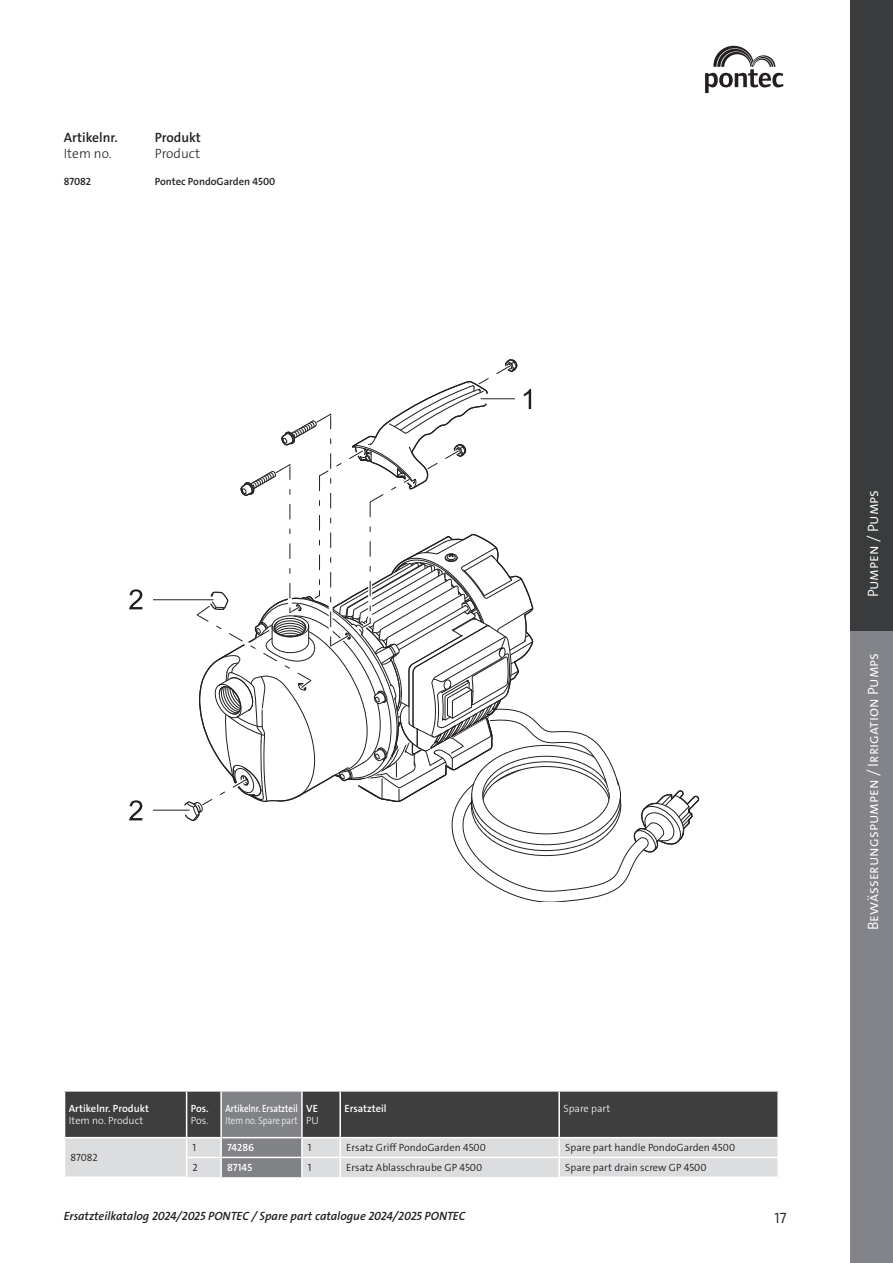
<style>
.page{position:relative;width:893px;height:1263px;background:#fff}
.page>*{position:absolute;margin:0;border:0;box-sizing:border-box;transform-origin:0 0}
.CB_AF_Griff-Pgr{font:15px "The Sans LP4 Se Lig";color:#fff}
.CB_AF_Griffmarke{font:15px "The Sans LP4 Se Lig";color:#fff}
.t1{font:15px "The Sans LP4 Se Lig";color:#231f20}
.CB_AF_Tabellenkopf-Mastertabelle{font:13.5px/16.2px "The Sans LP6 Se Bld";color:#231f20}
.t2{font:12px "The Sans LP6 Se Bld IT";color:#231f20}
.CB_AF_Tab-Attr-Name{font:10.5px "The Sans LP4 Se Lig";color:#231f20}
.CB_AF_Tab-Artikelnr{font:10.5px/12px "The Sans LP6 Se Bld";color:#fff}
.CB_AF_Tab-Artikelnr-2{font:10.5px/12px "The Sans LP6 Se Bld";color:#fff;scale:.84 1}
.CB_AF_Tabellentext_Semibold{font:10.5px "The Sans LP6 Se Bld";color:#231f20}
.CB_AF_Tab-Artikelnr-3{font:10.5px "The Sans LP3 Lig";color:#fff}
.CB_AF_Tab-Artikelnr-Mastertabelle{font:10.5px "The Sans LP6 Se Bld";letter-spacing:-.015em;color:#231f20}
.s1{font-family:"The Sans LP3 Lig"}
</style>
<div class="page">
<svg style="left:705px;top:46px;width:79px;height:47px"></svg>
<div style="left:850px;top:0;width:43px;height:631px;background:#393b3d"></div>
<div style="left:850px;top:631px;width:43px;height:632px;background:#838489"></div>
<div style="left:65px;top:1091px;width:122px;height:47px;background:#3e3e3f"></div>
<div style="left:65px;top:1138px;width:122px;height:39px;background:#dcdddf"></div>
<hr style="left:64px;top:1137px;width:123px;height:1px;background:#fff">
<hr style="left:64px;top:1176px;width:123px;height:2px;background:#fff">
<svg style="left:186px;top:1091px;width:593px;height:86px;background:#8b8b8d"></svg>
<hr style="left:136px;top:810px;width:53px;height:1px;background:#231f20">
<div style="left:119px;top:790px;width:33px;height:40px;background:#fff"></div>
<svg style="left:129px;top:800px;width:13px;height:20px"></svg>
<hr style="left:134px;top:599px;width:79px;height:1px;background:#231f20">
<svg style="left:182px;top:359px;width:517px;height:542px"></svg>
<div style="left:119px;top:579px;width:33px;height:40px;background:#fff"></div>
<svg style="left:129px;top:589px;width:13px;height:20px"></svg>
<p class="CB_AF_Tabellenkopf-Mastertabelle" style="left:64px;top:129px;width:55px">Artikelnr.<br><span class="s1">Item no.</span></p>
<p class="CB_AF_Tabellenkopf-Mastertabelle" style="left:155px;top:129px;width:48px">Produkt<br><span class="s1">Product</span></p>
<p class="CB_AF_Tab-Artikelnr-Mastertabelle" style="left:64px;top:175px;width:29px">87082</p>
<p class="CB_AF_Tabellentext_Semibold" style="left:155px;top:175px;width:122px">Pontec PondoGarden 4500</p>
<p class="CB_AF_Tab-Artikelnr" style="left:69px;top:1103px;width:82px">Artikelnr. Produkt<br><span class="s1">Item no. Product</span></p>
<p class="CB_AF_Tab-Artikelnr" style="left:191px;top:1103px;width:19px">Pos.<br><span class="s1">Pos.</span></p>
<p class="CB_AF_Tab-Artikelnr-2" style="left:225px;top:1103px;width:88px">Artikelnr. Ersatzteil<br><span class="s1">Item no. Spare part</span></p>
<p class="CB_AF_Tab-Artikelnr" style="left:306px;top:1103px;width:14px">VE<br><span class="s1">PU</span></p>
<p class="CB_AF_Tab-Artikelnr" style="left:344px;top:1103px;width:44px">Ersatzteil</p>
<p class="CB_AF_Tab-Artikelnr-3" style="left:563px;top:1102px;width:48px">Spare part</p>
<p class="CB_AF_Tab-Attr-Name" style="left:71px;top:1151px;width:29px">87082</p>
<p class="CB_AF_Tab-Attr-Name" style="left:193px;top:1141px;width:5px">1</p>
<p class="CB_AF_Tab-Artikelnr" style="left:227px;top:1142px;width:29px">74286</p>
<p class="CB_AF_Tab-Attr-Name" style="left:308px;top:1141px;width:5px">1</p>
<p class="CB_AF_Tab-Attr-Name" style="left:346px;top:1141px;width:141px">Ersatz Griff PondoGarden 4500</p>
<p class="CB_AF_Tab-Attr-Name" style="left:565px;top:1141px;width:171px">Spare part handle PondoGarden 4500</p>
<p class="CB_AF_Tab-Attr-Name" style="left:193px;top:1161px;width:7px">2</p>
<p class="CB_AF_Tab-Artikelnr" style="left:227px;top:1162px;width:27px">87145</p>
<p class="CB_AF_Tab-Attr-Name" style="left:308px;top:1161px;width:5px">1</p>
<p class="CB_AF_Tab-Attr-Name" style="left:346px;top:1161px;width:138px">Ersatz Ablasschraube GP 4500</p>
<p class="CB_AF_Tab-Attr-Name" style="left:565px;top:1161px;width:143px">Spare part drain screw GP 4500</p>
<p class="t2" style="left:64px;top:1208px;width:403px">Ersatzteilkatalog 2024/2025 PONTEC / Spare part catalogue 2024/2025 PONTEC</p>
<h1 class="t1" style="left:775px;top:1208px;width:14px">17</h1>
<p class="CB_AF_Griffmarke" style="left:863px;top:597px;width:109px;rotate:-90deg">Pumpen / Pumps</p>
<p class="CB_AF_Griff-Pgr" style="left:863px;top:930px;width:279px;rotate:-90deg">Bewässerungspumpen / Irrigation Pumps</p>
</div>
